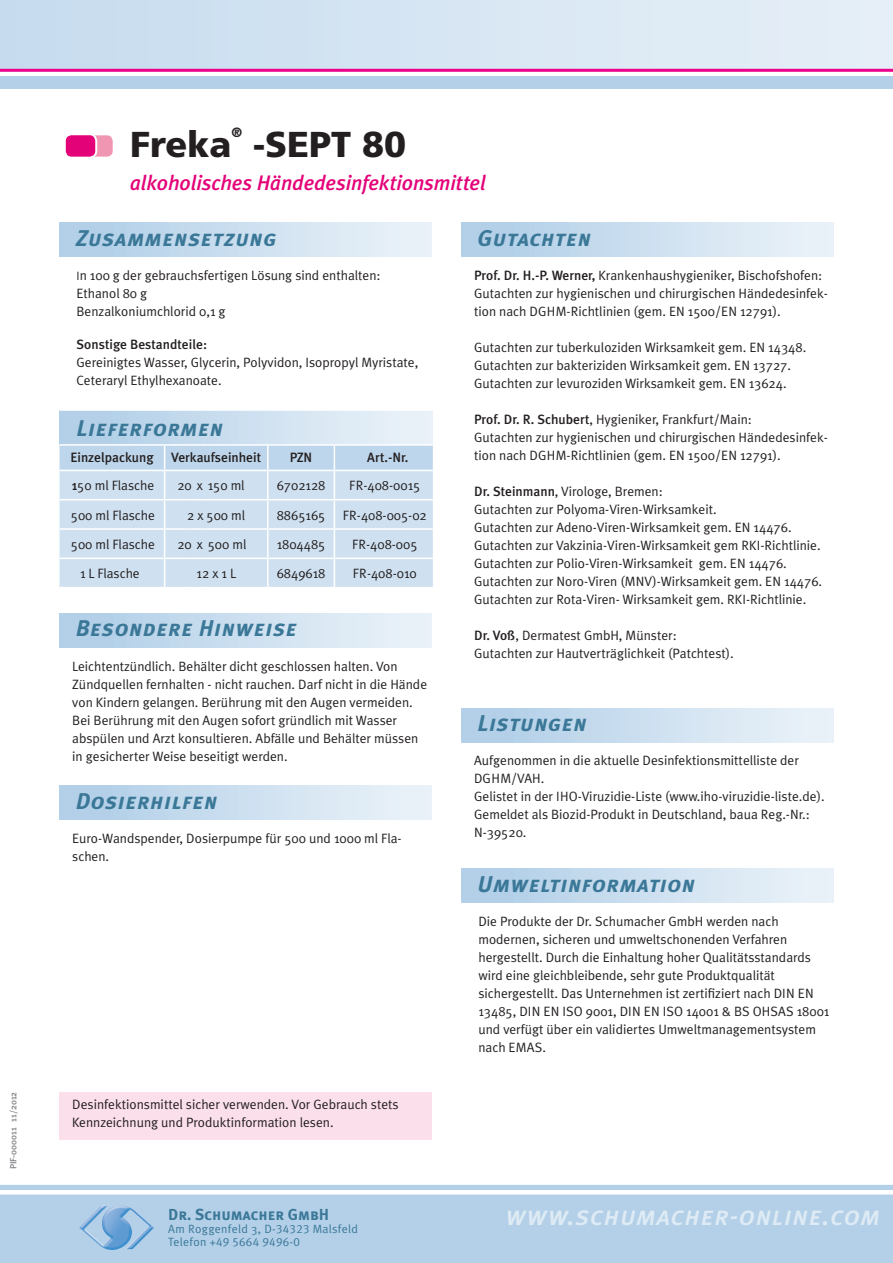
<style>
.page{position:relative;width:893px;height:1263px;background:#fff}
.page>*{position:absolute;margin:0;border:0;box-sizing:border-box;transform-origin:0 0}
.t1{font:900 36px "Frutiger LT Std";color:#231f20}
.t2{font:italic 27px "Meta Plus Medium Caps";letter-spacing:.025em;color:#deebf5}
.t3{font:italic 22.8px "Meta Plus Bold Caps";letter-spacing:.025em;color:#3b7898}
.t4{font:italic 500 21px "Meta Plus";letter-spacing:-.005em;color:#e40278}
.t5{font:15.9px "Meta Plus Bold Caps";color:#3b7898}
.t6{font:13.5px/18px "Meta Plus Normal";color:#231f20}
.t7{font:500 13.5px "Meta Plus";color:#231f20}
.t8{font:900 13.5px "Frutiger LT Std";color:#231f20}
.t9{font:12px "Meta Plus Normal";letter-spacing:.025em;color:#3b7898}
.t10{font:12px "Meta Plus Normal Caps";letter-spacing:.025em;color:#3b7898}
.t11{font:500 9px "Meta Plus";color:#808285}
.s1{font-size:12px}
.s2{font-family:"Meta Plus";font-weight:500}
.s3{font-family:"Meta Plus Normal Caps"}
.s4{font-family:"Meta Plus Normal"}
</style>
<div class="page">
<div style="left:0;top:0;width:893px;height:69px;background:linear-gradient(to right,#c6dbee,#e7f0f7)"></div>
<hr style="left:0;top:69px;width:893px;height:3px;background:#ed028c">
<div style="left:0;top:76px;width:893px;height:13px;background:#b3d0e8"></div>
<div style="left:0;top:1185px;width:893px;height:78px;background:#b3d0e8"></div>
<hr style="left:0;top:1191px;width:893px;height:3px;background:#fff">
<img style="left:79px;top:1205px;width:75px;height:45px">
<div style="left:508px;top:1210px;width:371px;height:15px;background:#b3d0e8"></div>
<div style="left:60px;top:613px;width:372px;height:34px;background:linear-gradient(to right,#aecde7,#ecf3f9)"></div>
<div style="left:60px;top:786px;width:372px;height:34px;background:linear-gradient(to right,#aecde7,#ecf3f9)"></div>
<div style="left:461px;top:223px;width:372px;height:34px;background:linear-gradient(to right,#aecde7,#ecf3f9)"></div>
<div style="left:82px;top:134px;width:32px;height:24px;background:#f096b2;border-radius:7px"></div>
<div style="left:81px;top:133px;width:34px;height:26px;border:2px solid #fff;border-radius:7px"></div>
<div style="left:65px;top:134px;width:31px;height:24px;background:#e40278;border-radius:7px"></div>
<div style="left:64px;top:133px;width:33px;height:26px;border:2px solid #fff;border-radius:7px"></div>
<div style="left:461px;top:708px;width:372px;height:34px;background:linear-gradient(to right,#aecde7,#ecf3f9)"></div>
<div style="left:60px;top:410px;width:373px;height:35px;background:linear-gradient(to right,#aecde7,#edf3f9)"></div>
<hr style="left:60px;top:409px;width:105px;height:2px;background:#fff">
<hr style="left:165px;top:409px;width:27px;height:2px;background:#fff">
<svg style="left:192px;top:410px;width:16px;height:1px"></svg>
<hr style="left:208px;top:409px;width:60px;height:2px;background:#fff">
<hr style="left:268px;top:409px;width:66px;height:2px;background:#fff">
<hr style="left:334px;top:409px;width:99px;height:2px;background:#fff">
<svg style="left:60px;top:444px;width:373px;height:143px;background:#cfe1f0"></svg>
<div style="left:60px;top:223px;width:372px;height:34px;background:linear-gradient(to right,#aecde7,#ecf3f9)"></div>
<div style="left:60px;top:1092px;width:372px;height:47px;background:#fbdfeb"></div>
<div style="left:461px;top:869px;width:372px;height:34px;background:linear-gradient(to right,#aecde7,#ecf3f9)"></div>
<p class="t11" style="left:8px;top:1169px;width:79px;rotate:-90deg">PIF-000011 11/2012</p>
<h1 class="t1" style="left:130px;top:123px;width:103px">Freka</h1>
<p class="t8" style="left:231px;top:125px;width:12px">®</p>
<h1 class="t1" style="left:253px;top:123px;width:155px">-SEPT 80</h1>
<h3 class="t4" style="left:130px;top:171px;width:357px">alkoholisches Händedesinfektionsmittel</h3>
<h3 class="t3" style="left:76px;top:225px;width:202px">Zusammensetzung</h3>
<p class="t6" style="left:77px;top:266px;width:306px"><span class="s1">I</span>n 100 g der gebrauchsfertigen Lösung sind enthalten:<br>Ethanol 80 g<br>Benzalkoniumchlorid 0,1 g</p>
<p class="t7" style="left:77px;top:337px;width:132px">Sonstige Bestandteile:</p>
<p class="t6" style="left:77px;top:353px;width:343px">Gereinigtes Wasser, Glycerin, Polyvidon, Isopropyl Myristate,<br>Ceteraryl Ethylhexanoate.</p>
<h3 class="t3" style="left:77px;top:415px;width:148px">Lieferformen</h3>
<p class="t7" style="left:70px;top:449px;width:85px">Einzelpackung</p>
<p class="t7" style="left:171px;top:449px;width:91px">Verkaufseinheit</p>
<p class="t7" style="left:290px;top:449px;width:24px">PZN</p>
<p class="t7" style="left:367px;top:449px;width:43px">Art.-Nr.</p>
<p class="t6" style="left:72px;top:477px;width:84px"><span class="s2">1</span>50 ml Flasche</p>
<p class="t6" style="left:177px;top:477px;width:69px">20 x 150 ml</p>
<p class="t6" style="left:277px;top:477px;width:50px">6702128</p>
<p class="t6" style="left:349px;top:477px;width:73px">FR-408-0015</p>
<p class="t6" style="left:71px;top:506px;width:86px">500 ml Flasche</p>
<p class="t6" style="left:187px;top:506px;width:60px">2 x 500 ml</p>
<p class="t6" style="left:277px;top:506px;width:50px">8865165</p>
<p class="t6" style="left:343px;top:506px;width:85px">FR-408-005-02</p>
<p class="t6" style="left:71px;top:535px;width:86px">500 ml Flasche</p>
<p class="t6" style="left:177px;top:535px;width:71px">20 x 500 ml</p>
<p class="t6" style="left:277px;top:535px;width:50px">1804485</p>
<p class="t6" style="left:352px;top:535px;width:67px">FR-408-005</p>
<p class="t6" style="left:80px;top:564px;width:61px">1 L Flasche</p>
<p class="t6" style="left:197px;top:564px;width:41px">12 x 1 L</p>
<p class="t6" style="left:277px;top:564px;width:50px">6849618</p>
<p class="t6" style="left:353px;top:564px;width:65px">FR-408-010</p>
<h3 class="t3" style="left:76px;top:615px;width:223px">Besondere Hinweise</h3>
<p class="t6" style="left:72px;top:657px;width:356px">Leichtentzündlich. Behälter dicht geschlossen halten. Von Zündquellen fernhalten - nicht rauchen. Darf nicht in die Hände von Kindern gelangen. Berührung mit den Augen vermeiden.<br>Bei Berührung mit den Augen sofort gründlich mit Wasser abspülen und Arzt konsultieren. Abfälle und Behälter müssen in gesicherter Weise beseitigt werden.</p>
<h3 class="t3" style="left:76px;top:788px;width:143px">Dosierhilfen</h3>
<p class="t6" style="left:72px;top:829px;width:331px">Euro-Wandspender, Dosierpumpe für 500 und 1000 ml Fla&shy;schen.</p>
<p class="t6" style="left:72px;top:1095px;width:328px">Desinfektionsmittel sicher verwenden. Vor Gebrauch stets<br>Kennzeichnung und Produktinformation lesen.</p>
<p class="t5" style="left:168px;top:1205px;width:162px">Dr. Schumacher GmbH</p>
<p class="t9" style="left:168px;top:1222px;width:191px">Am Roggenfeld 3, <span class="s3">D-34323</span> Malsfeld</p>
<p class="t10" style="left:168px;top:1235px;width:133px"><span class="s4">Telefon</span> +49 5664 9496-0</p>
<h3 class="t3" style="left:477px;top:225px;width:115px">Gutachten</h3>
<p class="t6" style="left:474px;top:266px;width:355px"><span class="s2">Prof. Dr. H.-P. Werner,</span> Krankenhaushygieniker, Bischofshofen:<br>Gutachten zur hygienischen und chirurgischen Händedesinfek&shy;tion nach DGHM-Richtlinien (gem. EN 1500/EN 12791).</p>
<p class="t6" style="left:474px;top:338px;width:334px">Gutachten zur tuberkuloziden Wirksamkeit gem. EN 14348.<br>Gutachten zur bakteriziden Wirksamkeit gem. EN 13727.<br>Gutachten zur levuroziden Wirksamkeit gem. EN 13624.</p>
<p class="t6" style="left:474px;top:410px;width:355px"><span class="s2">Prof. Dr. R. Schubert</span>, Hygieniker, Frankfurt/Main:<br>Gutachten zur hygienischen und chirurgischen Händedesinfek&shy;tion nach DGHM-Richtlinien (gem. EN 1500/EN 12791).</p>
<p class="t6" style="left:474px;top:482px;width:350px"><span class="s2">Dr. Steinmann</span>, Virologe, Bremen:<br>Gutachten zur Polyoma-Viren-Wirksamkeit.<br>Gutachten zur Adeno-Viren-Wirksamkeit gem. EN 14476.<br>Gutachten zur Vakzinia-Viren-Wirksamkeit gem RKI-Richtlinie.<br>Gutachten zur Polio-Viren-Wirksamkeit gem. EN 14476.<br>Gutachten zur Noro-Viren (MNV)-Wirksamkeit gem. EN 14476.<br>Gutachten zur Rota-Viren- Wirksamkeit gem. RKI-Richtlinie.</p>
<p class="t6" style="left:474px;top:626px;width:261px"><span class="s2">Dr. Voß</span>, Dermatest GmbH, Münster:<br>Gutachten zur Hautverträglichkeit (Patchtest).</p>
<h3 class="t3" style="left:477px;top:710px;width:111px">Listungen</h3>
<p class="t6" style="left:474px;top:751px;width:352px">Aufgenommen in die aktuelle Desinfektionsmittelliste der DGHM/VAH.<br>Gelistet in der IHO-Viruzidie-Liste (www.iho-viruzidie-liste.de).<br>Gemeldet als Biozid-Produkt in Deutschland, baua Reg.-Nr.:<br>N-39520.</p>
<h3 class="t3" style="left:477px;top:871px;width:219px">Umweltinformation</h3>
<p class="t6" style="left:478px;top:912px;width:353px">Die Produkte der Dr. Schumacher GmbH werden nach modernen, sicheren und umweltschonenden Verfahren hergestellt. Durch die Einhaltung hoher Qualitätsstandards wird eine gleichbleibende, sehr gute Produktqualität sichergestellt. Das Unternehmen ist zertifiziert nach DIN EN 13485, DIN EN ISO 9001, DIN EN ISO 14001 &amp; BS OHSAS 18001 und verfügt über ein validiertes Umweltmanagementsystem nach EMAS.</p>
<h2 class="t2" style="left:505px;top:1200px;width:376px">www.schumacher-online.com</h2>
</div>
